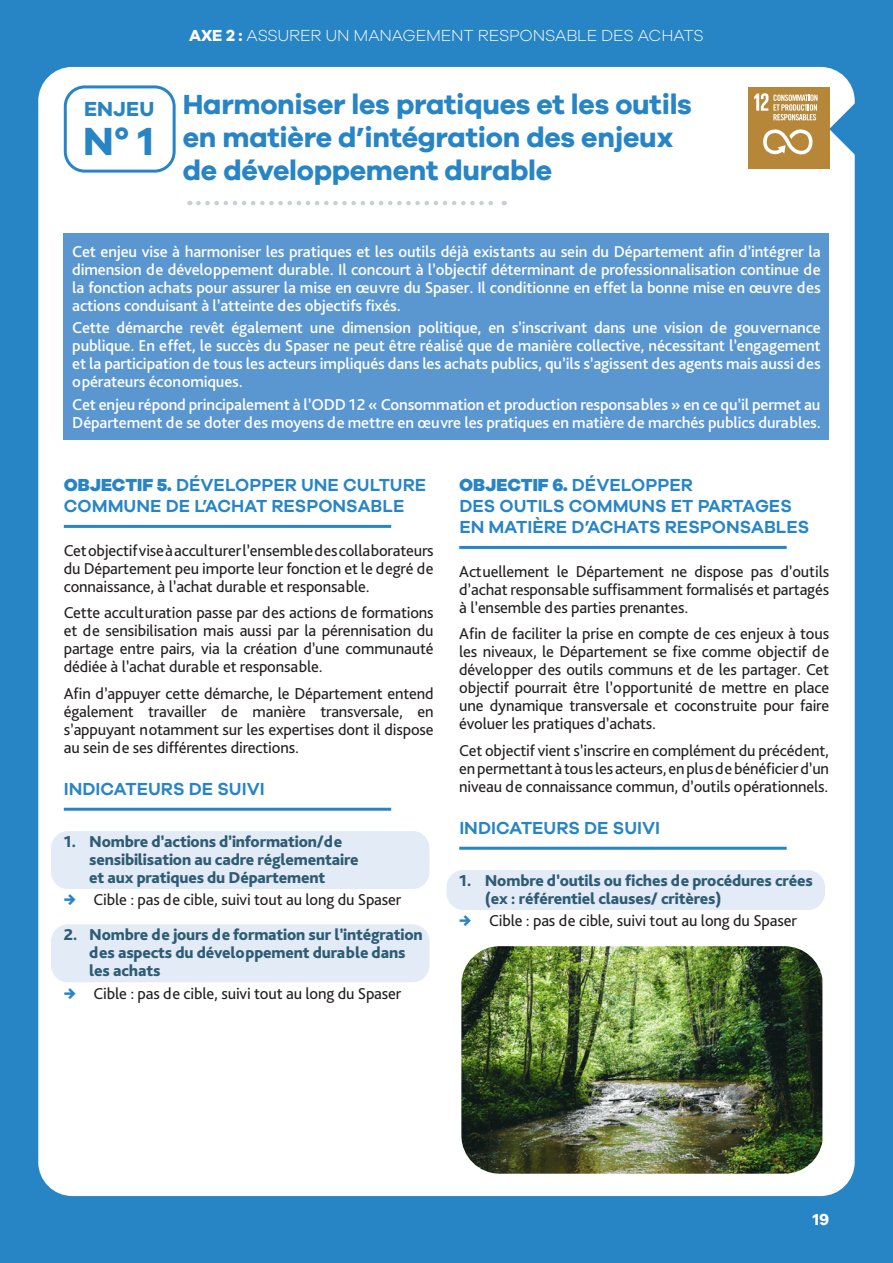
<style>
.page{position:relative;width:893px;height:1263px;background:#2785c6}
.page>*{position:absolute;margin:0;border:0;box-sizing:border-box;transform-origin:0 0}
.t1{font:700 40.5px "Galano Grotesque";color:#2785c6}
.Titre_axe2{font:700 28.5px/33px "Galano Grotesque";letter-spacing:-.01em;color:#2785c6}
.t2{font:700 21px "Galano Grotesque";letter-spacing:.005em;color:#2785c6}
.t3{font:600 18px/21px "Galano Grotesque";color:#2785c6}
.t4{font:800 18px "Galano Grotesque";color:#2785c6}
.t5{font:16.5px/18px "Bliss Pro";letter-spacing:-.01em;color:#231f20;text-align:justify}
.Intro_axe2{font:500 16.5px/18px "Bliss Pro";letter-spacing:-.01em;color:#fff;text-align:justify}
.t6{font:800 16.5px/18px "Bliss Pro";letter-spacing:-.01em;color:#2e5c74}
.t7{font:300 16.5px "Galano Grotesque";letter-spacing:-.01em;color:#fff}
.t8{font:700 16.5px "Galano Grotesque";color:#fff}
.s1{font-weight:700}
.s2{font-weight:800}
.s3{font-family:"Galano Grotesque";font-weight:700;color:#2785c6}
</style>
<div class="page">
<div style="left:38px;top:67px;width:817px;height:1129px;background:#fff;border-radius:34px"></div>
<svg style="left:829px;top:86px;width:26px;height:86px"></svg>
<div style="left:748px;top:87px;width:81px;height:82px;background:#b68738"></div>
<svg style="left:763px;top:129px;width:49px;height:26px"></svg>
<svg style="left:754px;top:93px;width:63px;height:27px"></svg>
<img style="left:461px;top:946px;width:361px;height:228px">
<svg style="left:198px;top:201px;width:307px;height:4px"></svg>
<div style="left:64px;top:233px;width:765px;height:90px;background:#5a96d0"></div>
<div style="left:64px;top:309px;width:765px;height:91px;background:#5a96d0"></div>
<div style="left:64px;top:385px;width:765px;height:55px;background:#5a96d0"></div>
<hr style="left:64px;top:525px;width:327px;height:3px;background:#2785c6">
<hr style="left:64px;top:808px;width:327px;height:3px;background:#2785c6">
<div style="left:51px;top:831px;width:378px;height:58px;background:#e3ebf6;border-radius:17px"></div>
<div style="left:51px;top:924px;width:378px;height:58px;background:#e3ebf6;border-radius:17px"></div>
<hr style="left:459px;top:546px;width:328px;height:3px;background:#2785c6">
<hr style="left:459px;top:847px;width:328px;height:3px;background:#2785c6">
<div style="left:446px;top:870px;width:379px;height:40px;background:#e3ebf6;border-radius:17px"></div>
<div style="left:64px;top:85px;width:112px;height:88px;border:3px solid #2785c6;border-radius:20px"></div>
<p class="t2" style="left:84px;top:96px;width:72px">ENJEU</p>
<p class="t1" style="left:83px;top:116px;width:72px">N° 1</p>
<p class="t7" style="left:189px;top:25px;width:516px"><span class="s1">AXE 2 :</span> ASSURER UN MANAGEMENT RESPONSABLE DES ACHATS</p>
<p class="Titre_axe2" style="left:183px;top:87px;width:511px">Harmoniser les pratiques et les outils en matière d’intégration des enjeux de développement durable</p>
<p class="Intro_axe2" style="left:72px;top:242px;width:750px">Cet enjeu vise à harmoniser les pratiques et les outils déjà existants au sein du Département afin d’intégrer la dimension de développement durable. Il concourt à l’objectif déterminant de professionnalisation continue de la fonction achats pour assurer la mise en œuvre du Spaser. Il conditionne en effet la bonne mise en œuvre des actions conduisant à l’atteinte des objectifs fixés.</p>
<p class="Intro_axe2" style="left:72px;top:318px;width:750px">Cette démarche revêt également une dimension politique, en s’inscrivant dans une vision de gouvernance publique. En effet, le succès du Spaser ne peut être réalisé que de manière collective, nécessitant l’engagement et la participation de tous les acteurs impliqués dans les achats publics, qu’ils s’agissent des agents mais aussi des opérateurs économiques.</p>
<p class="Intro_axe2" style="left:72px;top:395px;width:750px">Cet enjeu répond principalement à l’ODD 12 « Consommation et production responsables » en ce qu’il permet au<br>Département de se doter des moyens de mettre en œuvre les pratiques en matière de marchés publics durables.</p>
<p class="t3" style="left:64px;top:474px;width:364px;text-indent:79px"><span class="s2">F 5.</span> DÉVELOPPER UNE CULTURE<br>COMMUNE DE L’ACHAT RESPONSABLE</p>
<p class="t5" style="left:64px;top:541px;width:371px">Cet objectif vise à acculturer l’ensemble des collaborateurs du Département peu importe leur fonction et le degré de connaissance, à l’achat durable et responsable.</p>
<p class="t5" style="left:64px;top:603px;width:371px">Cette acculturation passe par des actions de formations et de sensibilisation mais aussi par la pérennisation du partage entre pairs, via la création d’une communauté dédiée à l’achat durable et responsable.</p>
<p class="t5" style="left:64px;top:684px;width:371px">Afin d’appuyer cette démarche, le Département entend également travailler de manière transversale, en s’appuyant notamment sur les expertises dont il dispose au sein de ses différentes directions.</p>
<p class="t3" style="left:64px;top:778px;width:202px">INDICATEURS DE SUIVI</p>
<p class="t6" style="left:89px;top:832px;width:271px;text-indent:-26px">1. Nombre d’actions d’information/de sensibilisation au cadre réglementaire et aux pratiques du Département</p>
<p class="t5" style="left:64px;top:890px;width:339px"><span class="s3">→</span> Cible : pas de cible, suivi tout au long du Spaser</p>
<p class="t6" style="left:89px;top:925px;width:335px;text-indent:-26px">2. Nombre de jours de formation sur l’intégration des aspects du développement durable dans les achats</p>
<p class="t5" style="left:64px;top:984px;width:339px"><span class="s3">→</span> Cible : pas de cible, suivi tout au long du Spaser</p>
<p class="t4" style="left:64px;top:474px;width:49px">OBJECTI</p>
<p class="t3" style="left:459px;top:474px;width:352px;text-indent:79px"><span class="s2">F 6.</span> DÉVELOPPER<br>DES OUTILS COMMUNS ET PARTAGES<br>EN MATIÈRE D’ACHATS RESPONSABLES</p>
<p class="t5" style="left:459px;top:562px;width:371px">Actuellement le Département ne dispose pas d’outils d’achat responsable suffisamment formalisés et partagés à l’ensemble des parties prenantes.</p>
<p class="t5" style="left:459px;top:624px;width:371px">Afin de faciliter la prise en compte de ces enjeux à tous les niveaux, le Département se fixe comme objectif de développer des outils communs et de les partager. Cet objectif pourrait être l’opportunité de mettre en place une dynamique transversale et coconstruite pour faire évoluer les pratiques d’achats.</p>
<p class="t5" style="left:459px;top:741px;width:371px">Cet objectif vient s’inscrire en complément du précédent, en permettant à tous les acteurs, en plus de bénéficier d’un niveau de connaissance commun, d’outils opérationnels.</p>
<p class="t3" style="left:459px;top:817px;width:202px">INDICATEURS DE SUIVI</p>
<p class="t6" style="left:485px;top:871px;width:330px;text-indent:-26px">1. Nombre d’outils ou fiches de procédures crées (ex : référentiel clauses/ critères)</p>
<p class="t5" style="left:459px;top:911px;width:339px"><span class="s3">→</span> Cible : pas de cible, suivi tout au long du Spaser</p>
<p class="t4" style="left:459px;top:474px;width:49px">OBJECTI</p>
<p class="t8" style="left:813px;top:1209px;width:18px">19</p>
</div>
